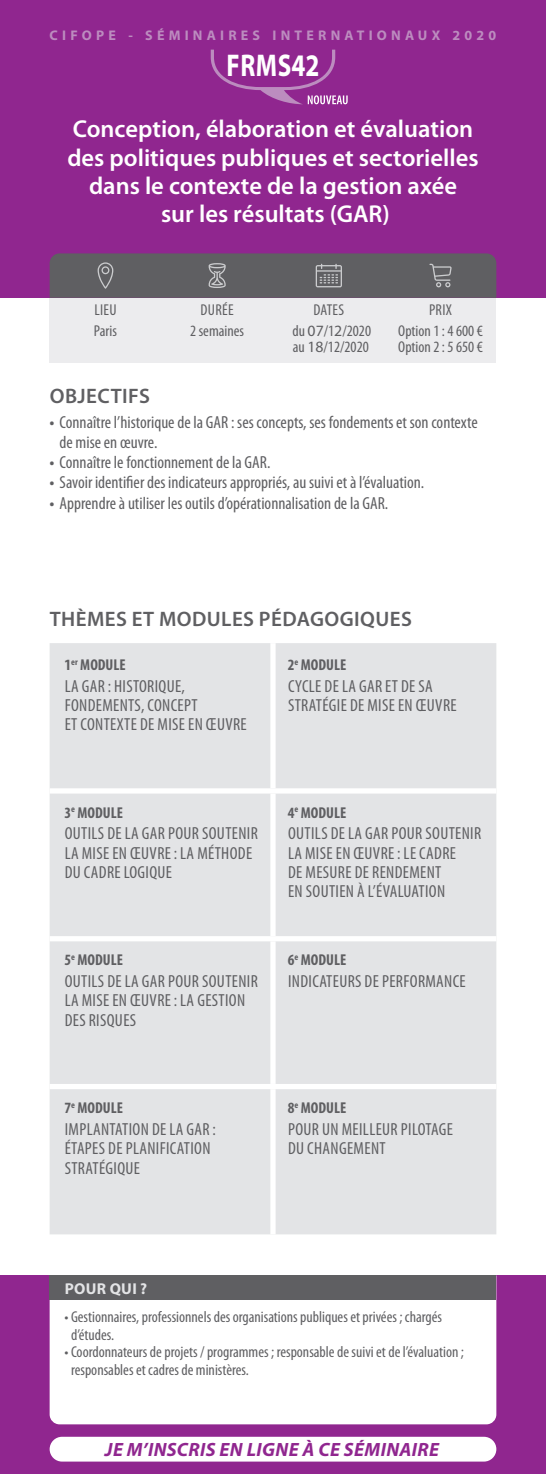
<style>
.page{position:relative;width:546px;height:1474px;background:#fff}
.page>*{position:absolute;margin:0;border:0;box-sizing:border-box;transform-origin:0 0}
.t1{font:700 31.5px "Myriad Pro";letter-spacing:.02em;color:#fff;scale:.8 1}
.t2{font:600 24.5px/28px "Myriad Pro";color:#fff;text-align:center}
.t3{font:600 21px "Myriad Pro";letter-spacing:.02em;color:#5f5f62}
.t4{font:italic 700 19.25px "Myriad Pro";letter-spacing:.02em;color:#90268f}
.t5{font:condensed 17.5px/19.2px "Myriad Pro";letter-spacing:.02em;color:#5f5f62}
.t6{font:condensed 17.5px/20.1px "Myriad Pro";color:#5f5f62}
.t7{font:condensed 15.75px/21.7px "Myriad Pro";color:#5f5f62;text-align:center}
.t8{font:700 condensed 15.75px "Myriad Pro";color:#5f5f62}
.t9{font:700 15.75px "Myriad Pro";letter-spacing:.02em;color:#e3e4e6}
.t10{font:700 14px "Myriad Pro";letter-spacing:.3em;color:#bc8cbf}
.s1{font-stretch:normal}
.s2{font-weight:700}
</style>
<div class="page">
<div style="left:0;top:1275px;width:546px;height:198px;background:#90268f"></div>
<div style="left:50px;top:298px;width:446px;height:64px;background:#ececee"></div>
<div style="left:50px;top:1300px;width:446px;height:124px;background:#fff"></div>
<div style="left:0;top:0;width:546px;height:298px;background:#90268f"></div>
<svg style="left:50px;top:253px;width:446px;height:45px;background:#636165"></svg>
<div style="left:50px;top:1275px;width:446px;height:25px;background:#5f5f62"></div>
<div style="left:50px;top:643px;width:446px;height:591px;background:#e3e4e6"></div>
<div style="left:270px;top:643px;width:5px;height:145px;background:#fff"></div>
<div style="left:50px;top:788px;width:223px;height:5px;background:#fff"></div>
<div style="left:273px;top:788px;width:223px;height:5px;background:#fff"></div>
<div style="left:270px;top:793px;width:5px;height:143px;background:#fff"></div>
<div style="left:50px;top:936px;width:223px;height:5px;background:#fff"></div>
<div style="left:273px;top:936px;width:223px;height:5px;background:#fff"></div>
<div style="left:270px;top:941px;width:5px;height:142px;background:#fff"></div>
<div style="left:50px;top:1083px;width:223px;height:6px;background:#fff"></div>
<div style="left:273px;top:1083px;width:223px;height:6px;background:#fff"></div>
<div style="left:270px;top:1089px;width:5px;height:145px;background:#fff"></div>
<svg style="left:211px;top:50px;width:136px;height:54px"></svg>
<div style="left:50px;top:1436px;width:446px;height:25px;background:#fff;border-radius:12px"></div>
<p class="t10" style="left:50px;top:26px;width:448px">CIFOPE - SÉMINAIRES INTERNATIONAUX 2020</p>
<h1 class="t1" style="left:227px;top:45px;width:118px">FRMS42</h1>
<h2 class="t2" style="left:67px;top:116px;width:413px">Conception, élaboration et évaluation des politiques publiques et sectorielles dans le contexte de la gestion axée<br>sur les résultats (GAR)</h2>
<p class="t7" style="left:190px;top:299px;width:55px">DURÉE<br>2 semaines</p>
<p class="t7" style="left:94px;top:299px;width:24px;text-align:left">LIEU<br>Paris</p>
<p class="t7" style="left:292px;top:299px;width:80px">DATES<br>du <span class="s1">07</span>/1<span class="s1">2</span>/2020</p>
<p class="t7" style="left:293px;top:336px;width:77px">au <span class="s1">18</span>/12/2020</p>
<p class="t7" style="left:398px;top:299px;width:86px">PRIX<br>Option 1 : 4 600 €</p>
<p class="t7" style="left:398px;top:336px;width:86px">Option 2 : 5 650 €</p>
<p class="t3" style="left:50px;top:384px;width:102px">OBJECTIFS</p>
<p class="t6" style="left:60px;top:412px;width:419px;text-indent:-10px"><span class="s2">•</span> Connaître l’historique de la GAR : ses concepts, ses fondements et son contexte de mise en œuvre.</p>
<p class="t6" style="left:50px;top:453px;width:222px"><span class="s2">•</span> Connaître le fonctionnement de la GAR.</p>
<p class="t6" style="left:50px;top:473px;width:376px"><span class="s2">•</span> Savoir identifier des indicateurs appropriés, au suivi et à l’évaluation.</p>
<p class="t6" style="left:50px;top:493px;width:340px"><span class="s2">•</span> Apprendre à utiliser les outils d’opérationnalisation de la GAR.</p>
<p class="t3" style="left:50px;top:607px;width:363px">THÈMES ET MODULES PÉDAGOGIQUES</p>
<p class="t8" style="left:64px;top:654px;width:63px">1<sup>er</sup> MODULE</p>
<p class="t5" style="left:65px;top:676px;width:183px">LA GAR : HISTORIQUE,<br>FONDEMENTS, CONCEPT<br>ET CONTEXTE DE MISE EN ŒUVRE</p>
<p class="t8" style="left:288px;top:654px;width:60px">2<sup>e</sup> MODULE</p>
<p class="t5" style="left:288px;top:676px;width:170px">CYCLE DE LA GAR ET DE SA<br>STRATÉGIE DE MISE EN ŒUVRE</p>
<p class="t8" style="left:64px;top:802px;width:60px">3<sup>e</sup> MODULE</p>
<p class="t5" style="left:65px;top:824px;width:195px">OUTILS DE LA GAR POUR SOUTENIR<br>LA MISE EN ŒUVRE : LA MÉTHODE<br>DU CADRE LOGIQUE</p>
<p class="t8" style="left:64px;top:950px;width:60px">5<sup>e</sup> MODULE</p>
<p class="t5" style="left:65px;top:972px;width:195px">OUTILS DE LA GAR POUR SOUTENIR<br>LA MISE EN ŒUVRE : LA GESTION<br>DES RISQUES</p>
<p class="t8" style="left:64px;top:1098px;width:60px">7<sup>e</sup> MODULE</p>
<p class="t5" style="left:65px;top:1119px;width:153px">IMPLANTATION DE LA GAR :<br>ÉTAPES DE PLANIFICATION<br>STRATÉGIQUE</p>
<p class="t8" style="left:288px;top:802px;width:60px">4<sup>e</sup> MODULE</p>
<p class="t5" style="left:288px;top:824px;width:195px">OUTILS DE LA GAR POUR SOUTENIR<br>LA MISE EN ŒUVRE : LE CADRE<br>DE MESURE DE RENDEMENT<br>EN SOUTIEN À L’ÉVALUATION</p>
<p class="t8" style="left:288px;top:950px;width:60px">6<sup>e</sup> MODULE</p>
<p class="t5" style="left:288px;top:972px;width:179px">INDICATEURS DE PERFORMANCE</p>
<p class="t8" style="left:288px;top:1098px;width:60px">8<sup>e</sup> MODULE</p>
<p class="t5" style="left:288px;top:1119px;width:166px">POUR UN MEILLEUR PILOTAGE<br>DU CHANGEMENT</p>
<p class="t9" style="left:65px;top:1278px;width:84px">POUR QUI ?</p>
<p class="t7" style="left:71px;top:1308px;width:372px;line-height:17.5px;text-align:left;text-indent:-7px">• Gestionnaires, professionnels des organisations publiques et privées ; chargés d’études.</p>
<p class="t7" style="left:71px;top:1343px;width:394px;line-height:17.5px;text-align:left;text-indent:-7px">• Coordonnateurs de projets / programmes ; responsable de suivi et de l’évaluation ; responsables et cadres de ministères.</p>
<p class="t4" style="left:105px;top:1437px;width:335px">JE M’INSCRIS EN LIGNE À CE SÉMINAIRE</p>
</div>
